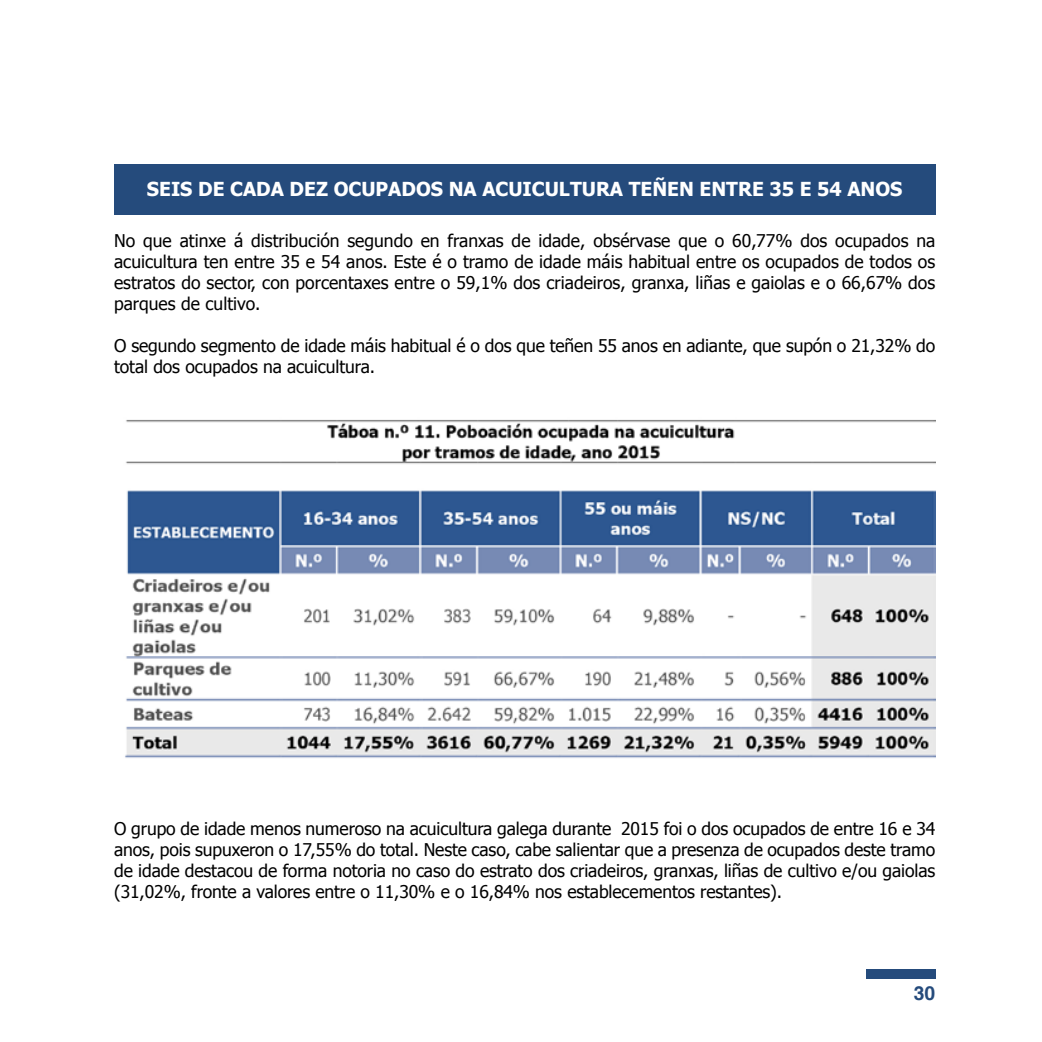
<style>
.page{position:relative;width:1042px;height:1042px;background:#fff}
.page>*{position:absolute;margin:0;border:0;box-sizing:border-box;transform-origin:0 0}
.t1{font:700 19.25px "Tahoma";color:#fff}
.t2{font:700 19.25px "Helvetica";color:#254b7c}
.t3{font:17.5px/21px "Tahoma";letter-spacing:-.005em;color:#000;text-align:justify}
</style>
<div class="page">
<div style="left:866px;top:969px;width:69px;height:10px;background:#254b7c"></div>
<div style="left:114px;top:164px;width:821px;height:51px;background:#254b7c"></div>
<img style="left:125px;top:419px;width:810px;height:339px">
<p class="t1" style="left:147px;top:175px;width:757px">SEIS DE CADA DEZ OCUPADOS NA ACUICULTURA TEÑEN ENTRE 35 E 54 ANOS</p>
<p class="t3" style="left:114px;top:229px;width:822px">No que atinxe á distribución segundo en franxas de idade, obsérvase que o 60,77% dos ocupados na acuicultura ten entre 35 e 54 anos. Este é o tramo de idade máis habitual entre os ocupados de todos os estratos do sector, con porcentaxes entre o 59,1% dos criadeiros, granxa, liñas e gaiolas e o 66,67% dos parques de cultivo.</p>
<p class="t3" style="left:114px;top:334px;width:823px">O segundo segmento de idade máis habitual é o dos que teñen 55 anos en adiante, que supón o 21,32% do total dos ocupados na acuicultura.</p>
<p class="t3" style="left:114px;top:817px;width:823px">O grupo de idade menos numeroso na acuicultura galega durante 2015 foi o dos ocupados de entre 16 e 34 anos, pois supuxeron o 17,55% do total. Neste caso, cabe salientar que a presenza de ocupados deste tramo de idade destacou de forma notoria no caso do estrato dos criadeiros, granxas, liñas de cultivo e/ou gaiolas (31,02%, fronte a valores entre o 11,30% e o 16,84% nos establecementos restantes).</p>
<p class="t2" style="left:914px;top:982px;width:23px">30</p>
</div>
